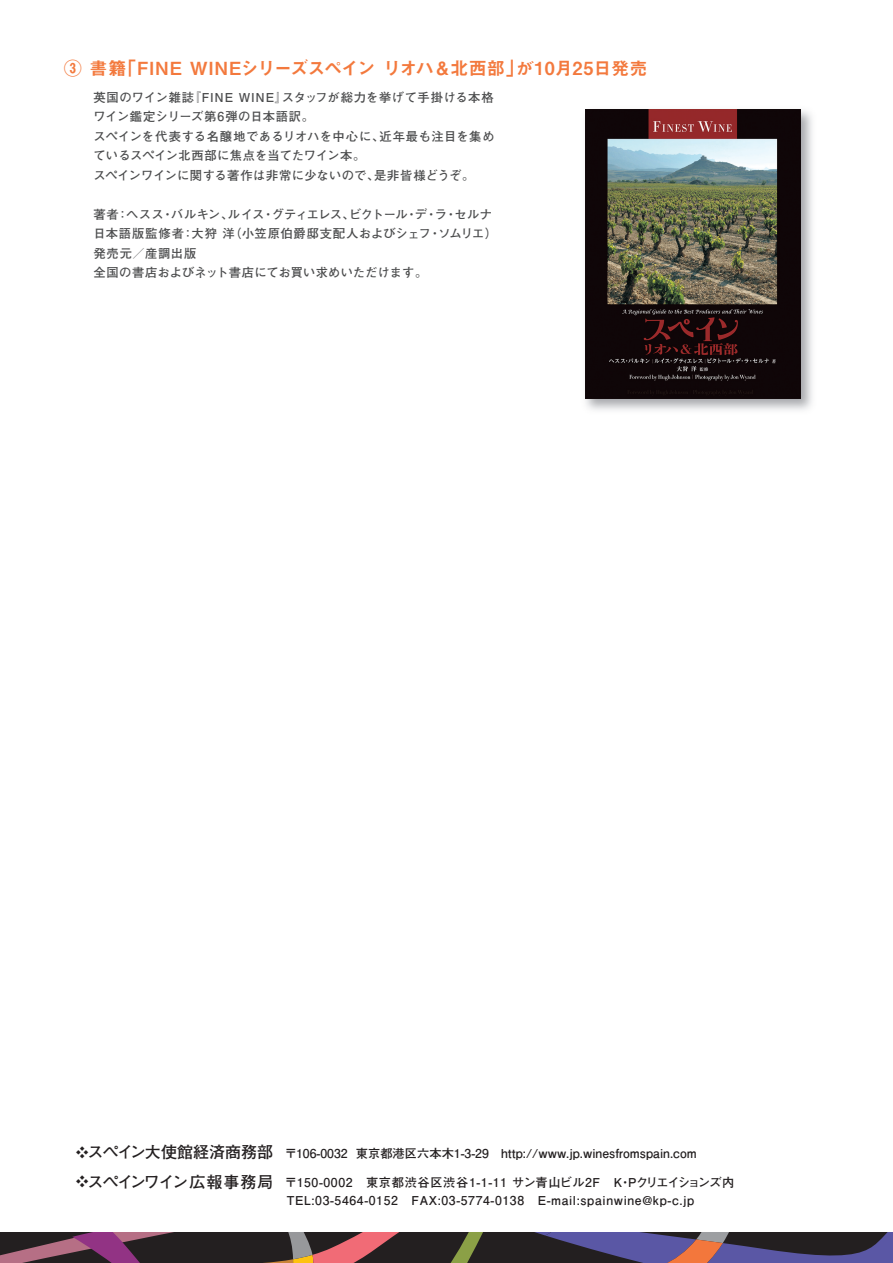
<style>
.page{position:relative;width:893px;height:1263px;background:#fff}
.page>*{position:absolute;margin:0;border:0;box-sizing:border-box;transform-origin:0 0}
.t1{font:18px "Midashi Go Pro MB31";letter-spacing:-.005em;color:#f3793d}
.t2{font:700 16.05px "Futo Go B101 Pro";letter-spacing:-.065em;color:#231f20}
.t3{font:700 12.3px/19.5px "Futo Go B101 Pro";letter-spacing:.025em;color:#4b4c4d}
.t4{font:700 12.3px/17.1px "Futo Go B101 Pro";letter-spacing:.04em;color:#231f20}
.t5{font:700 12.3px "Futo Go B101 Pro";color:#231f20}
.s1{font-size:16.05px}
.s2{font-size:12.3px}
</style>
<div class="page">
<svg style="left:0;top:1233px;width:514px;height:30px;background:#51363b"></svg>
<svg style="left:525px;top:1233px;width:368px;height:30px;background:#4d4163"></svg>
<img style="left:585px;top:109px;width:227px;height:301px">
<img style="left:586px;top:110px;width:214px;height:289px">
<h1 class="t1" style="left:64px;top:54px;width:585px">③ 書籍「FINE WINEシリーズスペイン リオハ＆北西部」が10月25日発売</h1>
<p class="t3" style="left:93px;top:86px;width:403px">英国のワイン雑誌『FINE WINE』スタッフが総力を挙げて手掛ける本格ワイン鑑定シリーズ第6弾の日本語訳。<br>スペインを代表する名醸地であるリオハを中心に、近年最も注目を集めているスペイン北西部に焦点を当てたワイン本。<br>スペインワインに関する著作は非常に少ないので、是非皆様どうぞ。</p>
<p class="t3" style="left:93px;top:203px;width:406px">著者：ヘスス・バルキン、ルイス・グティエレス、ビクトール・デ・ラ・セルナ日本語版監修者：大狩 洋（小笠原伯爵邸支配人およびシェフ・ソムリエ）発売元／産調出版<br>全国の書店およびネット書店にてお買い求めいただけます。</p>
<p class="t5" style="left:76px;top:1143px;width:622px">❖<span class="s1">スペイン大使館経済商務部</span> 〒106-0032 東京都港区六本木1-3-29　http://www.jp.winesfromspain.com</p>
<p class="t4" style="left:285px;top:1173px;width:451px">〒150-0002　東京都渋谷区渋谷1-1-11 サン青山ビル2F　K・Pクリエイションズ内<br>TEL:03-5464-0152　FAX:03-5774-0138　E-mail:spainwine@kp-c.jp</p>
<h2 class="t2" style="left:76px;top:1169px;width:199px"><span class="s2">❖</span>スペインワイン広報事務局</h2>
</div>
